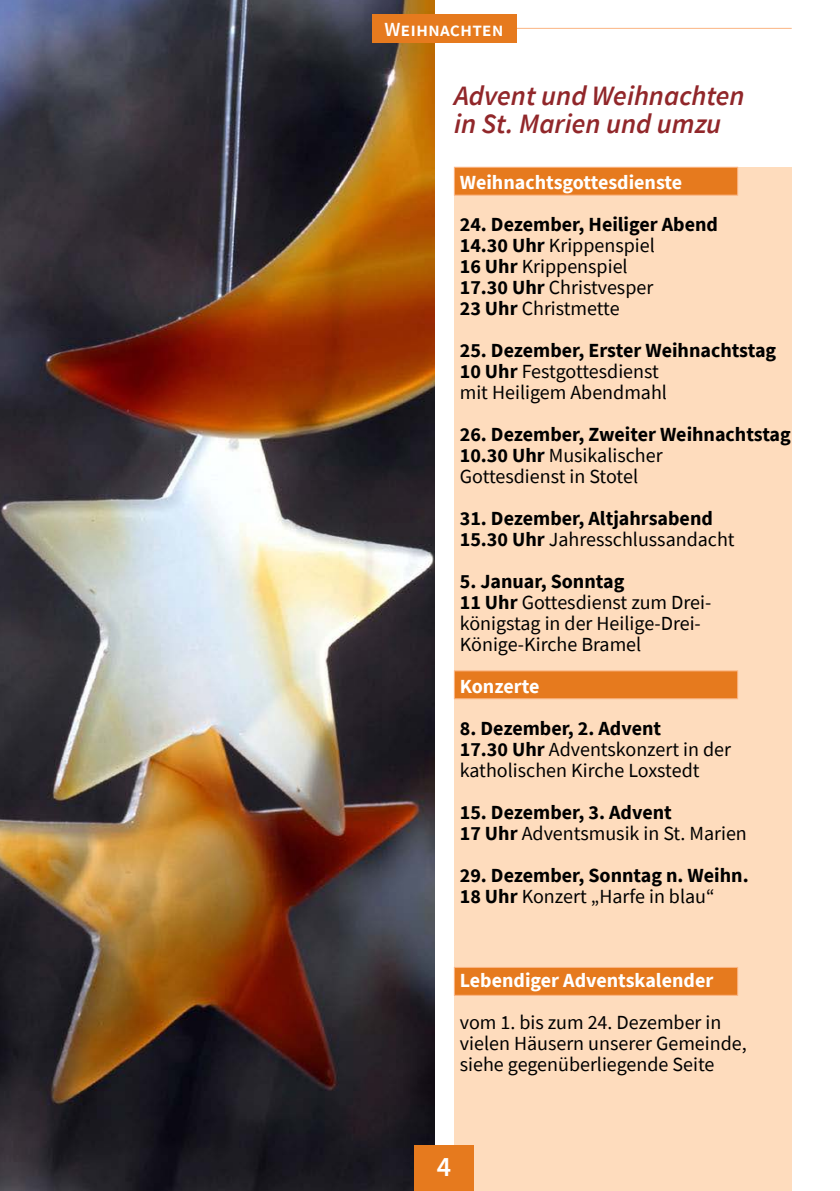
<style>
.page{position:relative;width:840px;height:1191px;background:#fff}
.page>*{position:absolute;margin:0;border:0;box-sizing:border-box;transform-origin:0 0}
.t1{font:italic 600 28px/28px "Source Sans Pro";color:#91272a}
.t2{font:600 28px "Source Sans Pro";color:#fff}
.t3{font:700 20px/21px "Source Sans Pro";color:#000}
.t4{font:20px/21px "Source Sans Pro";color:#000}
.t5{font:700 20px "Source Sans Pro";color:#fff}
.t6{font:600 20px "Source Sans Pro";color:#fff}
.s1{font-weight:400}
.s2{font-weight:700}
</style>
<div class="page">
<hr style="left:96px;top:28px;width:695px;height:1px;background:#fbb482">
<img style="left:0;top:0;width:434px;height:1191px">
<div style="left:454px;top:167px;width:337px;height:1024px;background:#fedcbd"></div>
<div style="left:371px;top:14px;width:145px;height:29px;background:#e67a1e"></div>
<div style="left:454px;top:167px;width:283px;height:28px;background:#e67a1e;border:1px solid #fbb482"></div>
<div style="left:414px;top:1145px;width:59px;height:46px;background:#e67a1e"></div>
<div style="left:454px;top:670px;width:283px;height:29px;background:#e67a1e;border:1px solid #fbb482"></div>
<div style="left:454px;top:967px;width:283px;height:28px;background:#e67a1e;border:1px solid #fbb482"></div>
<p class="t6" style="left:384px;top:16px;width:120px">Weihnachten</p>
<p class="t6" style="left:398px;top:16px;width:92px">Aktuelles</p>
<h1 class="t1" style="left:454px;top:81px;width:292px">Advent und Weihnachten in St. Marien und umzu</h1>
<p class="t5" style="left:459px;top:169px;width:224px">Weihnachtsgottesdienste</p>
<p class="t3" style="left:459px;top:214px;width:259px">24. Dezember, Heiliger Abend<br>14.30 Uhr <span class="s1">Krippenspiel<br></span>16 Uhr <span class="s1">Krippenspiel<br></span>17.30 Uhr <span class="s1">Christvesper<br></span>23 Uhr <span class="s1">Christmette</span></p>
<p class="t3" style="left:459px;top:340px;width:318px">25. Dezember, Erster Weihnachtstag<br>10 Uhr <span class="s1">Festgottesdienst<br>mit Heiligem Abendmahl</span></p>
<p class="t3" style="left:459px;top:424px;width:332px">26. Dezember, Zweiter Weihnachtstag<br>10.30 Uhr <span class="s1">Musikalischer<br>Gottesdienst in Stotel</span></p>
<p class="t3" style="left:459px;top:508px;width:276px">31. Dezember, Altjahrsabend<br>15.30 Uhr <span class="s1">Jahresschlussandacht</span></p>
<p class="t4" style="left:459px;top:571px;width:253px"><span class="s2">5. Januar, Sonntag<br>11 Uhr</span> Gottesdienst zum Drei&shy;königstag in der Heilige-Drei-<br>Könige-Kirche Bramel</p>
<p class="t5" style="left:459px;top:673px;width:81px">Konzerte</p>
<p class="t4" style="left:459px;top:718px;width:273px"><span class="s2">8. Dezember, 2. Advent<br>17.30 Uhr</span> Adventskonzert in der katholischen Kirche Loxstedt</p>
<p class="t3" style="left:459px;top:802px;width:288px">15. Dezember, 3. Advent<br>17 Uhr <span class="s1">Adventsmusik in St. Marien</span></p>
<p class="t3" style="left:459px;top:865px;width:290px">29. Dezember, Sonntag n. Weihn.<br>18 Uhr <span class="s1">Konzert „Harfe in blau“</span></p>
<p class="t5" style="left:459px;top:967px;width:255px">Lebendiger Adventskalender</p>
<p class="t4" style="left:459px;top:1012px;width:288px">vom 1. bis zum 24. Dezember in vielen Häusern unserer Gemeinde, siehe gegenüberliegende Seite</p>
<h1 class="t2" style="left:436px;top:1148px;width:16px">4</h1>
</div>
